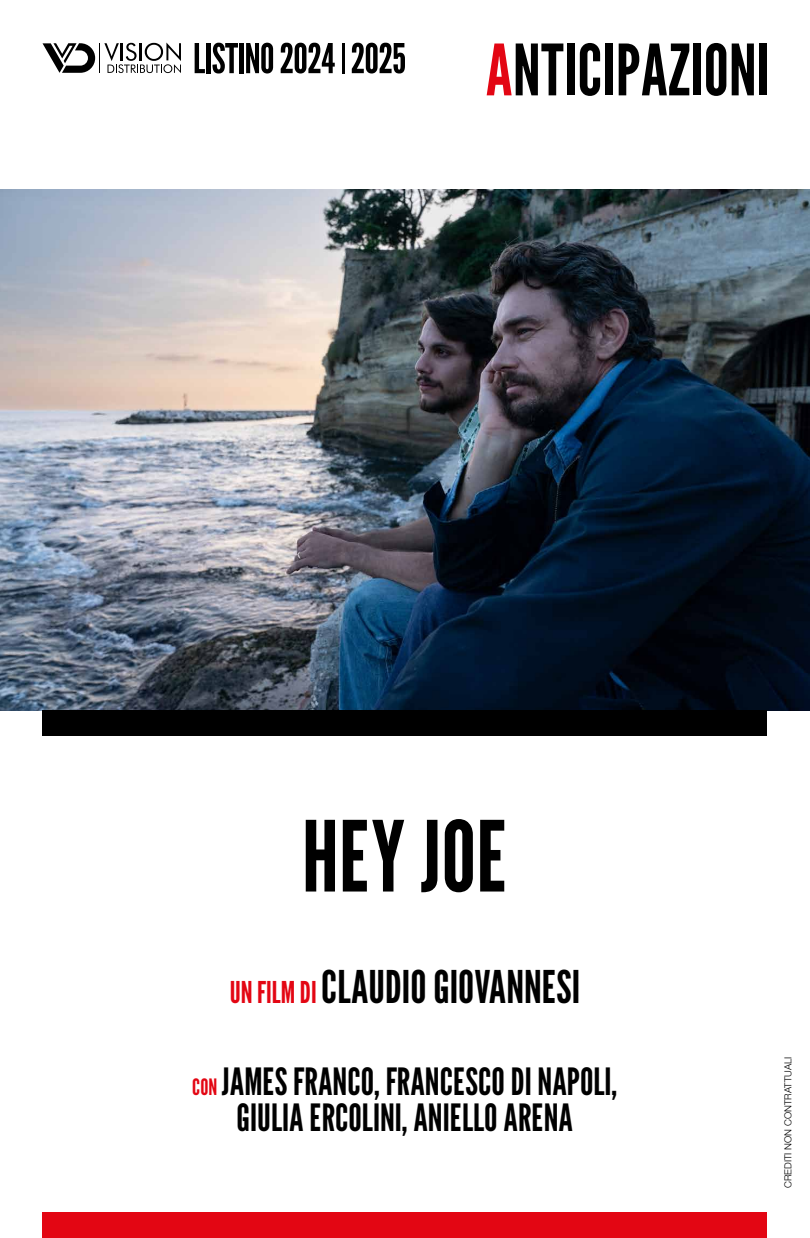
<style>
.page{position:relative;width:810px;height:1238px;background:#fff}
.page>*{position:absolute;margin:0;border:0;box-sizing:border-box;transform-origin:0 0}
.t1{font:97.5px "League Gothic";color:#000}
.t2{font:70.5px "League Gothic";color:#000}
.t3{font:45px "League Gothic";color:#000}
.t4{font:37.5px/36px "League Gothic";color:#000;text-align:center}
.t5{font:300 9.75px "Helvetica Neue LT Pro";color:#000}
.s1{color:#e30613}
.s2{font-size:30px;color:#e30613}
.s3{font-size:22.5px;color:#e30613}
</style>
<div class="page">
<img style="left:0;top:189px;width:810px;height:521px">
<div style="left:43px;top:1212px;width:724px;height:25px;background:#e30613"></div>
<div style="left:43px;top:710px;width:724px;height:26px;background:#000"></div>
<svg style="left:195px;top:43px;width:10px;height:30px"></svg>
<div style="left:206px;top:43px;width:5px;height:30px;background:#000"></div>
<svg style="left:212px;top:43px;width:26px;height:30px"></svg>
<div style="left:239px;top:43px;width:5px;height:30px;background:#000"></div>
<svg style="left:246px;top:43px;width:27px;height:30px"></svg>
<svg style="left:281px;top:43px;width:54px;height:30px"></svg>
<hr style="left:342px;top:43px;width:3px;height:30px;background:#000">
<svg style="left:352px;top:43px;width:53px;height:30px"></svg>
<hr style="left:100px;top:43px;width:1px;height:30px;background:#000">
<svg style="left:43px;top:43px;width:52px;height:30px"></svg>
<svg style="left:104px;top:43px;width:77px;height:30px"></svg>
<h2 class="t2" style="left:485px;top:21px;width:286px"><span class="s1">A</span>NTICIPAZIONI</h2>
<h1 class="t1" style="left:302px;top:789px;width:208px">HEY JOE</h1>
<p class="t3" style="left:230px;top:955px;width:352px"><span class="s2">UN FILM DI</span> CLAUDIO GIOVANNESI</p>
<p class="t4" style="left:192px;top:1061px;width:427px"><span class="s3">CON</span> JAMES FRANCO, FRANCESCO DI NAPOLI,<br>GIULIA ERCOLINI, ANIELLO ARENA</p>
<p class="t5" style="left:782px;top:1187px;width:133px;rotate:-90deg">CREDITI NON CONTRATTUALI</p>
</div>
